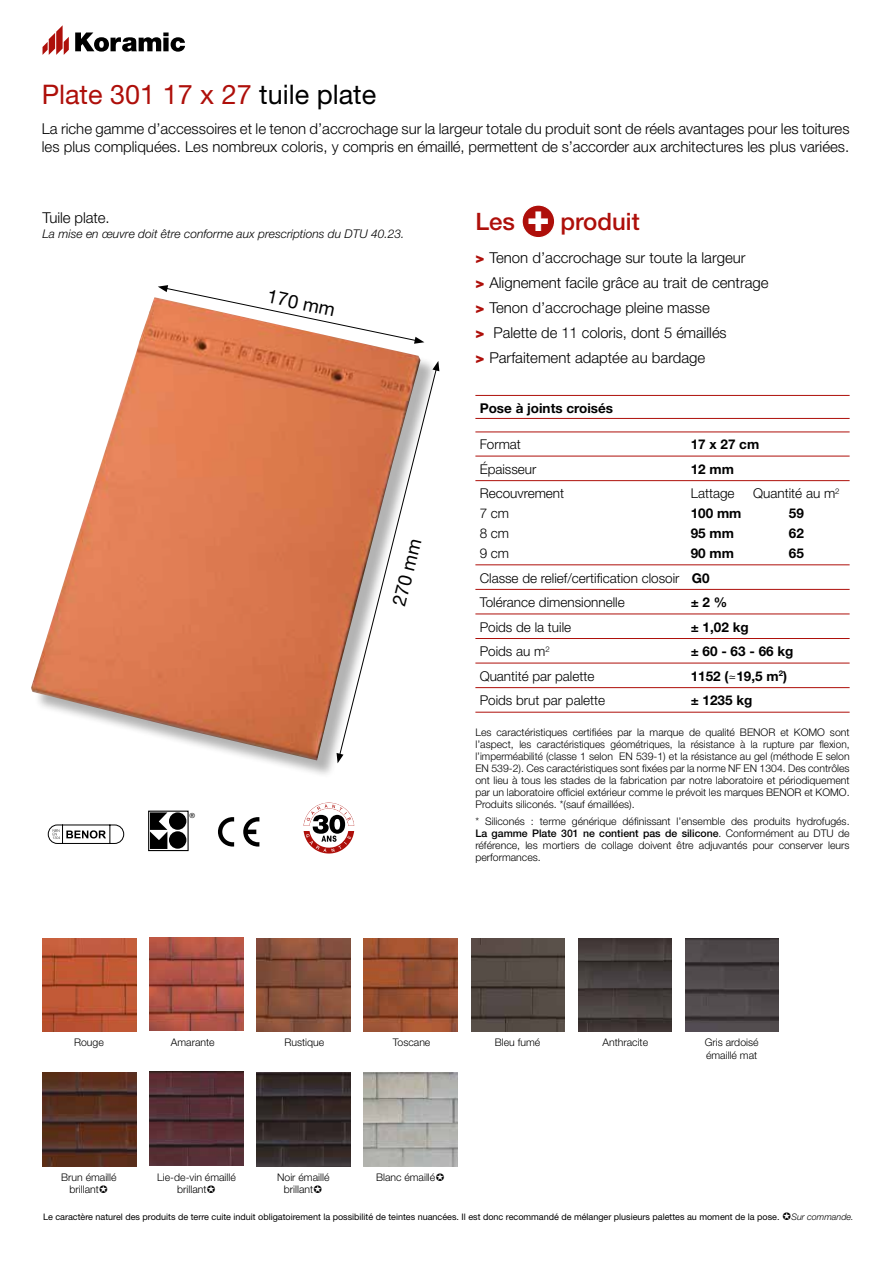
<style>
.page{position:relative;width:893px;height:1263px;background:#fff}
.page>*{position:absolute;margin:0;border:0;box-sizing:border-box;transform-origin:0 0}
.t1{font:27px "Helvetica Neue LT Std";color:#ae0f0a}
.t2{font:500 24px "Helvetica Neue LT Std";color:#ae0f0a}
.t3{font:18.75px "Helvetica Neue LT Std";color:#000}
.t4{font:300 15px/25px "Helvetica Neue LT Std";color:#000}
.t5{font:300 13.5px/24.6px "Helvetica Neue LT Std";color:#000}
.t6{font:700 13.5px "Helvetica Neue LT Std";color:#000}
.t7{font:italic 300 12px "Helvetica Neue LT Std";color:#000}
.t8{font:300 10.5px/12px "Helvetica Neue LT Pro";color:#000;text-align:justify}
.t9{font:300 10.5px/12.6px "Helvetica Neue LT Std";color:#000}
.t10{font:9px "Helvetica Neue LT Std";color:#000}
.t11{font:italic 300 9px "Helvetica Neue LT Std";color:#000}
.t12{font:7.05px "Helvetica Neue";color:#000}
.s1{color:#000}
.s2{font-weight:800;font-size:38.55px;color:#fff}
.s3{font-weight:900;color:#ae0f0a}
.s4{font-weight:700}
.s5{font-weight:500}
</style>
<div class="page">
<svg style="left:75px;top:33px;width:110px;height:19px"></svg>
<svg style="left:43px;top:26px;width:26px;height:29px"></svg>
<hr style="left:475px;top:395px;width:375px;height:1px;background:#ae0f0a">
<hr style="left:475px;top:418px;width:375px;height:1px;background:#ae0f0a">
<hr style="left:475px;top:432px;width:375px;height:1px;background:#ae0f0a">
<hr style="left:475px;top:456px;width:375px;height:1px;background:#ae0f0a">
<hr style="left:475px;top:480px;width:375px;height:1px;background:#ae0f0a">
<hr style="left:475px;top:564px;width:375px;height:1px;background:#ae0f0a">
<hr style="left:475px;top:589px;width:375px;height:1px;background:#ae0f0a">
<hr style="left:475px;top:614px;width:375px;height:1px;background:#ae0f0a">
<hr style="left:475px;top:638px;width:375px;height:1px;background:#ae0f0a">
<hr style="left:475px;top:663px;width:375px;height:1px;background:#ae0f0a">
<hr style="left:475px;top:687px;width:375px;height:1px;background:#ae0f0a">
<hr style="left:475px;top:712px;width:375px;height:1px;background:#ae0f0a">
<div style="left:522px;top:205px;width:33px;height:33px;background:#ae0f0a;border-radius:50%"></div>
<div style="left:521px;top:204px;width:34px;height:34px;border:1px solid #fff;border-radius:50%"></div>
<svg style="left:304px;top:803px;width:50px;height:50px"></svg>
<svg style="left:218px;top:817px;width:16px;height:29px"></svg>
<svg style="left:243px;top:817px;width:16px;height:29px"></svg>
<img style="left:43px;top:1073px;width:93px;height:93px">
<img style="left:43px;top:938px;width:93px;height:94px">
<img style="left:364px;top:1073px;width:94px;height:93px">
<img style="left:364px;top:938px;width:94px;height:94px">
<img style="left:150px;top:1071px;width:93px;height:94px">
<img style="left:150px;top:937px;width:93px;height:93px">
<img style="left:471px;top:938px;width:94px;height:94px">
<img style="left:685px;top:938px;width:94px;height:94px">
<img style="left:257px;top:1073px;width:93px;height:93px">
<img style="left:257px;top:938px;width:93px;height:94px">
<img style="left:578px;top:938px;width:94px;height:94px">
<div style="left:34px;top:300px;width:399px;height:478px;background:#000;opacity:.3"></div>
<img style="left:31px;top:297px;width:389px;height:463px">
<svg style="left:158px;top:285px;width:266px;height:59px"></svg>
<svg style="left:337px;top:361px;width:102px;height:402px"></svg>
<div style="left:169px;top:812px;width:17px;height:18px;background:#000;border-radius:50%"></div>
<div style="left:169px;top:831px;width:17px;height:18px;background:#000;border-radius:50%"></div>
<svg style="left:150px;top:813px;width:17px;height:36px"></svg>
<div style="left:148px;top:811px;width:41px;height:40px;border:1px solid #000"></div>
<svg style="left:48px;top:824px;width:76px;height:20px"></svg>
<h1 class="t1" style="left:42px;top:78px;width:336px">Plate 301 17 x 27 <span class="s1">tuile plate</span></h1>
<p class="t4" style="left:42px;top:120px;width:809px;line-height:18px">La riche gamme d’accessoires et le tenon d’accrochage sur la largeur totale du produit sont de réels avantages pour les toitures les plus compliquées. Les nombreux coloris, y compris en émaillé, permettent de s’accorder aux architectures les plus variées.</p>
<h3 class="t4" style="left:43px;top:205px;width:69px">Tuile plate.</h3>
<p class="t7" style="left:43px;top:226px;width:364px">La mise en œuvre doit être conforme aux prescriptions du DTU 40.23.</p>
<h3 class="t3" style="left:270px;top:284px;width:70px;rotate:12deg">170 mm</h3>
<p class="t12" style="left:190px;top:811px;width:7px">®</p>
<h3 class="t3" style="left:387px;top:603px;width:70px;rotate:-76deg">270 mm</h3>
<h2 class="t2" style="left:475px;top:207px;width:166px">Les <span class="s2">+</span> produit</h2>
<h3 class="t4" style="left:475px;top:244px;width:295px"><span class="s3">&gt;</span> Tenon d’accrochage sur toute la largeur<br><span class="s3">&gt;</span> Alignement facile grâce au trait de centrage <span class="s3">&gt;</span> Tenon d’accrochage pleine masse<br><span class="s3">&gt;</span> Palette de 11 coloris, dont 5 émaillés<br><span class="s3">&gt;</span> Parfaitement adaptée au bardage</h3>
<p class="t6" style="left:480px;top:400px;width:135px">Pose à joints croisés</p>
<p class="t5" style="left:480px;top:432px;width:43px">Format</p>
<p class="t6" style="left:691px;top:436px;width:70px">17 x 27 cm</p>
<p class="t5" style="left:480px;top:456px;width:58px">Épaisseur</p>
<p class="t6" style="left:691px;top:461px;width:45px">12 mm</p>
<p class="t5" style="left:480px;top:481px;width:86px">Recouvrement</p>
<p class="t5" style="left:691px;top:481px;width:45px">Lattage</p>
<p class="t5" style="left:753px;top:481px;width:88px">Quantité au m<sup>2</sup></p>
<p class="t5" style="left:480px;top:501px;width:31px">7 cm</p>
<p class="t6" style="left:691px;top:505px;width:52px">100 mm</p>
<p class="t6" style="left:789px;top:505px;width:17px">59</p>
<p class="t5" style="left:480px;top:521px;width:31px">8 cm</p>
<p class="t6" style="left:691px;top:525px;width:45px">95 mm</p>
<p class="t6" style="left:789px;top:525px;width:17px">62</p>
<p class="t5" style="left:480px;top:541px;width:31px">9 cm</p>
<p class="t6" style="left:691px;top:545px;width:45px">90 mm</p>
<p class="t6" style="left:789px;top:545px;width:17px">65</p>
<p class="t5" style="left:480px;top:565px;width:231px">Classe de relief/certification closoir <span class="s4">G0<br></span>Tolérance dimensionnelle</p>
<p class="t6" style="left:691px;top:594px;width:38px">± 2 %</p>
<p class="t5" style="left:480px;top:614px;width:93px">Poids de la tuile</p>
<p class="t6" style="left:691px;top:619px;width:59px">± 1,02 kg</p>
<p class="t5" style="left:480px;top:639px;width:72px">Poids au m<sup>2</sup></p>
<p class="t6" style="left:691px;top:643px;width:104px">± 60 - 63 - 66 kg</p>
<p class="t5" style="left:480px;top:663px;width:116px">Quantité par palette</p>
<p class="t6" style="left:691px;top:668px;width:98px">1152 (≃19,5 m<sup>2</sup>)</p>
<p class="t5" style="left:480px;top:688px;width:127px">Poids brut par palette</p>
<p class="t6" style="left:691px;top:692px;width:63px">± 1235 kg</p>
<p class="t8" style="left:475px;top:726px;width:376px">Les caractéristiques certifiées par la marque de qualité BENOR et KOMO sont l’aspect, les caractéristiques géométriques, la résistance à la rupture par flexion, l’imperméabilité (classe 1 selon EN 539-1) et la résistance au gel (méthode E selon EN 539-2). Ces caractéristiques sont fixées par la norme NF EN 1304. Des contrôles ont lieu à tous les stades de la fabrication par notre laboratoire et périodiquement par un laboratoire officiel extérieur comme le prévoit les marques BENOR et KOMO.<br>Produits siliconés. *(sauf émaillées).</p>
<p class="t8" style="left:475px;top:815px;width:376px">* Siliconés : terme générique définissant l’ensemble des produits hydrofugés.<br><span class="s5">La gamme Plate 301 ne contient pas de silicone</span>. Conformément au DTU de référence, les mortiers de collage doivent être adjuvantés pour conserver leurs performances.</p>
<p class="t9" style="left:74px;top:1036px;width:31px">Rouge</p>
<p class="t9" style="left:171px;top:1036px;width:45px">Amarante</p>
<p class="t9" style="left:495px;top:1036px;width:47px">Bleu fumé</p>
<p class="t9" style="left:705px;top:1036px;width:55px">Gris ardoisé émaillé mat</p>
<p class="t9" style="left:284px;top:1036px;width:41px">Rustique</p>
<p class="t9" style="left:602px;top:1036px;width:47px">Anthracite</p>
<p class="t9" style="left:393px;top:1036px;width:39px">Toscane</p>
<p class="t9" style="left:70px;top:1170px;width:49px;text-indent:-8px">Brun émaillé brillant</p>
<p class="t9" style="left:177px;top:1170px;width:60px;text-indent:-20px">Lie-de-vin émaillé brillant</p>
<p class="t9" style="left:284px;top:1170px;width:47px;text-indent:-7px">Noir émaillé brillant</p>
<p class="t9" style="left:376px;top:1171px;width:61px">Blanc émaillé</p>
<p class="t10" style="left:43px;top:1212px;width:738px">Le caractère naturel des produits de terre cuite induit obligatoirement la possibilité de teintes nuancées. Il est donc recommandé de mélanger plusieurs palettes au moment de la pose.</p>
<p class="t11" style="left:791px;top:1212px;width:64px">Sur commande.</p>
</div>
